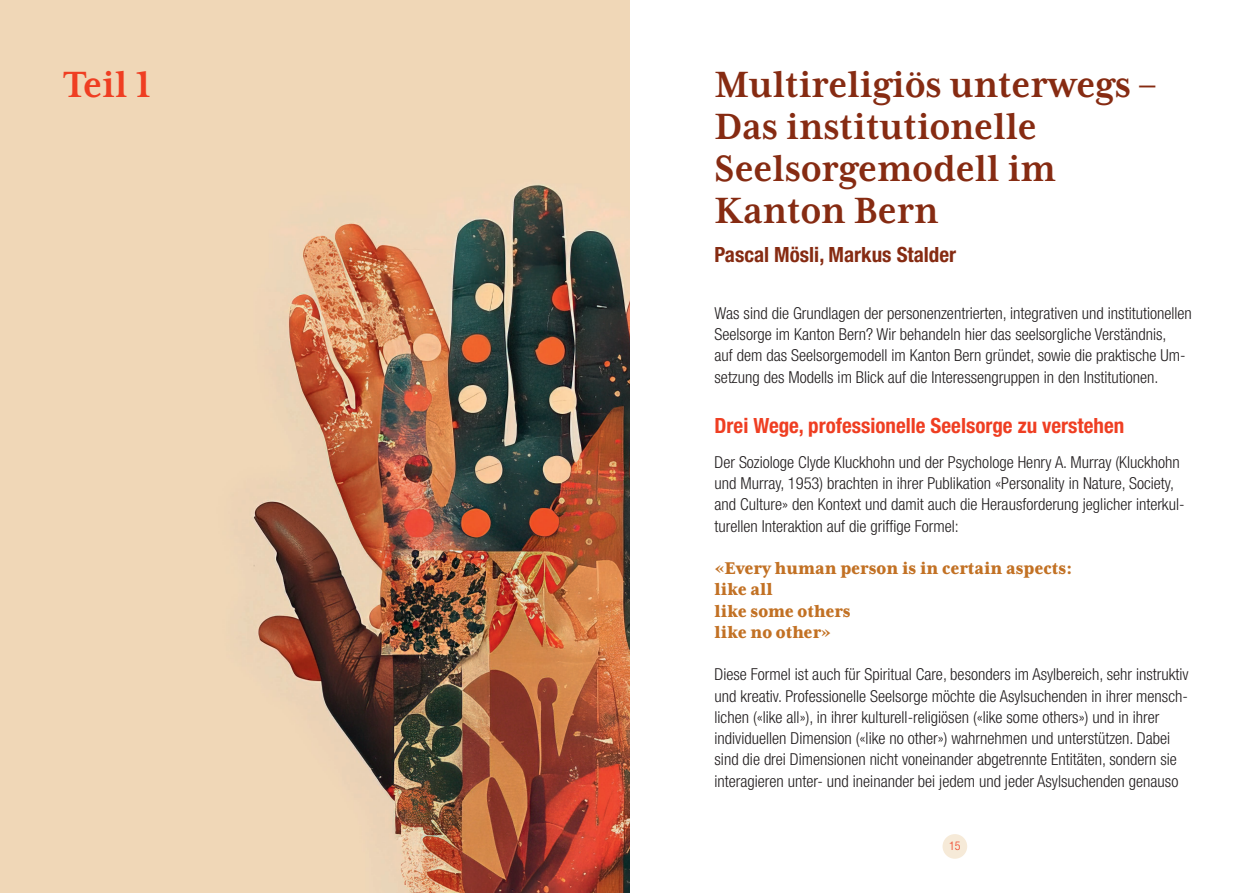
<style>
.page{position:relative;width:1259px;height:893px;background:#fff}
.page>*{position:absolute;margin:0;border:0;box-sizing:border-box;transform-origin:0 0}
.t1{font:700 42px/42px "Mrs Eaves XL Serif Nar OT";color:#862b12}
.t2{font:700 42px "Mrs Eaves XL Serif Nar OT";color:#ef3e22}
.t3{font:700 condensed 21px "Helvetica Neue LT Std";color:#ef3e22}
.t4{font:700 condensed 21px "Helvetica Neue LT Std";color:#862b12}
.t5{font:800 19.5px/21.3px "Mrs Eaves XL Serif Nar OT";color:#c27124}
.t6{font:300 condensed 16.5px/21.3px "Helvetica Neue LT Std";color:#231f20}
.t7{font:300 condensed 12px "Helvetica Neue LT Std";color:#ef3e22}
</style>
<div class="page">
<img style="left:0;top:0;width:629px;height:893px">
<div style="left:942px;top:834px;width:25px;height:25px;background:#f6ead8;border-radius:50%"></div>
<h1 class="t2" style="left:64px;top:62px;width:89px">Teil 1</h1>
<h1 class="t1" style="left:714px;top:64px;width:442px">Multireligiös unterwegs –<br>Das institutionelle<br>Seelsorgemodell im<br>Kanton Bern</h1>
<p class="t4" style="left:714px;top:241px;width:243px">Pascal Mösli, Markus Stalder</p>
<p class="t6" style="left:714px;top:302px;width:479px">Was sind die Grundlagen der personenzentrierten, integrativen und institutionellen Seelsorge im Kanton Bern? Wir behandeln hier das seelsorgliche Verständnis,<br>auf dem das Seelsorgemodell im Kanton Bern gründet, sowie die praktische Um&shy;setzung des Modells im Blick auf die Interessengruppen in den Institutionen.</p>
<p class="t3" style="left:714px;top:413px;width:411px">Drei Wege, professionelle Seelsorge zu verstehen</p>
<p class="t6" style="left:714px;top:451px;width:471px">Der Soziologe Clyde Kluckhohn und der Psychologe Henry A. Murray (Kluckhohn und Murray, 1953) brachten in ihrer Publikation «Personality in Nature, Society, and Culture» den Kontext und damit auch die Herausforderung jeglicher interkul&shy;turellen Interaktion auf die griffige Formel:</p>
<p class="t5" style="left:714px;top:558px;width:359px">«Every human person is in certain aspects: like all<br>like some others<br>like no other»</p>
<p class="t6" style="left:714px;top:664px;width:475px">Diese Formel ist auch für Spiritual Care, besonders im Asylbereich, sehr instruktiv und kreativ. Professionelle Seelsorge möchte die Asylsuchenden in ihrer mensch&shy;lichen («like all»), in ihrer kulturell-religiösen («like some others») und in ihrer individuellen Dimension («like no other») wahrnehmen und unterstützen. Dabei sind die drei Dimensionen nicht voneinander abgetrennte Entitäten, sondern sie interagieren unter- und ineinander bei jedem und jeder Asylsuchenden genauso</p>
<p class="t7" style="left:949px;top:839px;width:13px">15</p>
</div>
